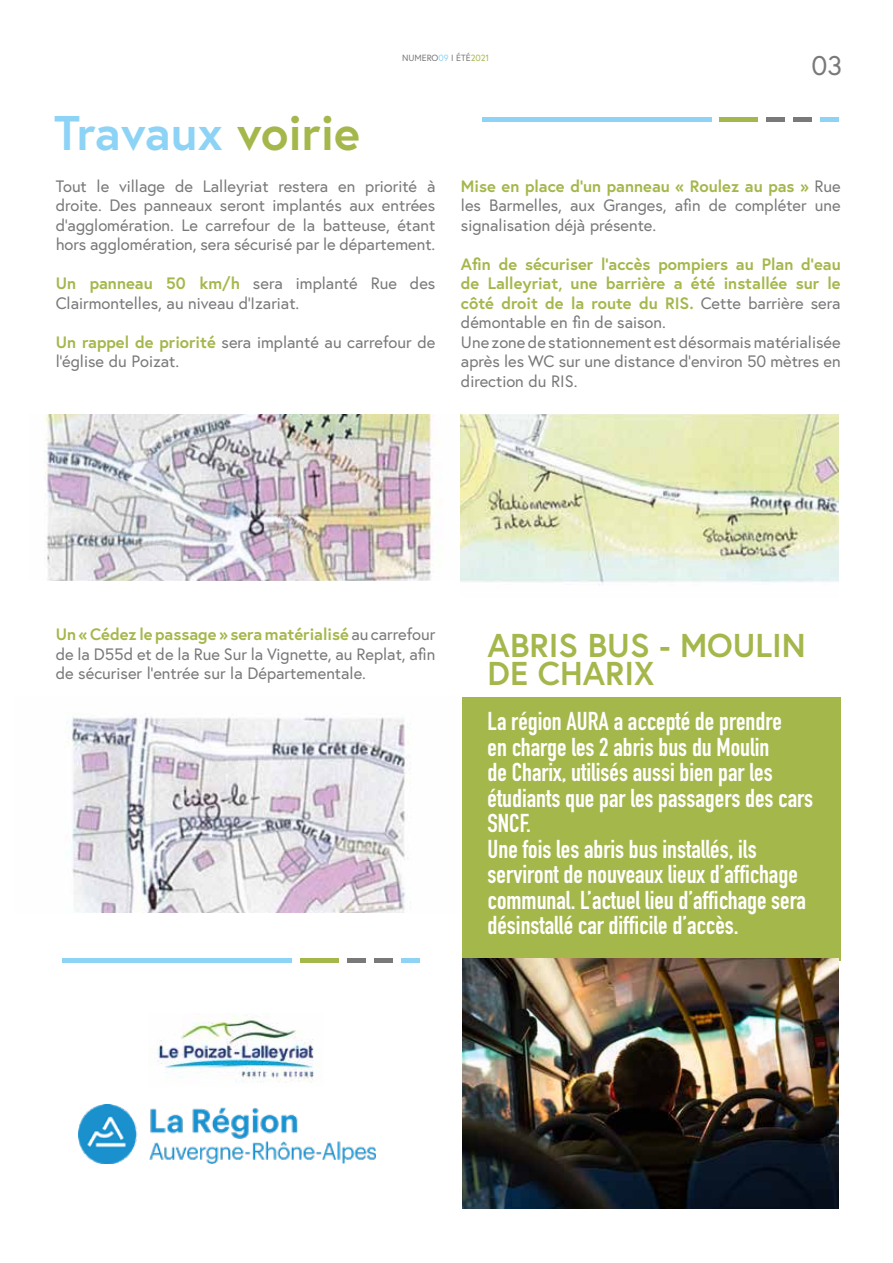
<style>
.page{position:relative;width:893px;height:1263px;background:#fff}
.page>*{position:absolute;margin:0;border:0;box-sizing:border-box;transform-origin:0 0}
.t1{font:700 48.6px "Europa";color:#8dd3f6}
.t2{font:700 33px/28.5px "Europa";color:#a4b74b}
.t3{font:27px "Europa";color:#797979}
.t4{font:700 25.5px/25.5px "DIN Condensed";color:#fff}
.t5{font:16.5px/19.5px "Europa";color:#797979;text-align:justify}
.t6{font:9px "Europa";color:#797979}
.s1{color:#8dd3f6}
.s2{color:#a4b74b}
.s3{font-weight:700;color:#a4b74b}
</style>
<div class="page">
<hr style="left:482px;top:118px;width:230px;height:4px;background:#8dd3f6">
<hr style="left:720px;top:118px;width:38px;height:4px;background:#a4b74b">
<hr style="left:767px;top:118px;width:18px;height:4px;background:#797979">
<hr style="left:794px;top:118px;width:18px;height:4px;background:#797979">
<hr style="left:821px;top:118px;width:18px;height:4px;background:#8dd3f6">
<img style="left:44px;top:414px;width:390px;height:167px">
<img style="left:66px;top:714px;width:345px;height:199px">
<img style="left:461px;top:414px;width:377px;height:171px">
<div style="left:462px;top:698px;width:379px;height:263px;background:#a4b74b"></div>
<img style="left:462px;top:958px;width:376px;height:251px">
<img style="left:148px;top:1013px;width:174px;height:70px">
<img style="left:78px;top:1104px;width:297px;height:59px">
<div style="left:62px;top:958px;width:230px;height:5px;background:#8dd3f6"></div>
<div style="left:300px;top:958px;width:38px;height:5px;background:#a4b74b"></div>
<div style="left:347px;top:958px;width:18px;height:5px;background:#797979"></div>
<div style="left:374px;top:958px;width:18px;height:5px;background:#797979"></div>
<div style="left:401px;top:958px;width:18px;height:5px;background:#8dd3f6"></div>
<p class="t6" style="left:402px;top:52px;width:89px">NUMERO<span class="s1">09</span> I ÉTÉ<span class="s2">2021</span></p>
<h3 class="t3" style="left:811px;top:48px;width:32px">03</h3>
<h1 class="t1" style="left:54px;top:100px;width:308px">Travaux <span class="s2">voirie</span></h1>
<p class="t5" style="left:56px;top:176px;width:381px">Tout le village de Lalleyriat restera en priorité à droite. Des panneaux seront implantés aux entrées d’agglomération. Le carrefour de la batteuse, étant hors agglomération, sera sécurisé par le département.</p>
<p class="t5" style="left:56px;top:274px;width:381px"><span class="s3">Un panneau 50 km/h</span> sera implanté Rue des<br>Clairmontelles, au niveau d’Izariat.</p>
<p class="t5" style="left:56px;top:332px;width:381px"><span class="s3">Un rappel de priorité</span> sera implanté au carrefour de l’église du Poizat.</p>
<p class="t5" style="left:461px;top:176px;width:381px"><span class="s3">Mise en place d’un panneau « Roulez au pas »</span> Rue les Barmelles, aux Granges, afin de compléter une signalisation déjà présente.</p>
<p class="t5" style="left:461px;top:254px;width:381px;text-align:left"><span class="s3">Afin de sécuriser l’accès pompiers au Plan d’eau de Lalleyriat, une barrière a été installée sur le côté droit de la route du RIS.</span> Cette barrière sera démontable en fin de saison.<br>Une zone de stationnement est désormais matérialisée après les WC sur une distance d’environ 50 mètres en direction du RIS.</p>
<p class="t5" style="left:56px;top:625px;width:381px"><span class="s3">Un « Cédez le passage » sera matérialisé</span> au carrefour de la D55d et de la Rue Sur la Vignette, au Replat, afin de sécuriser l’entrée sur la Départementale.</p>
<h2 class="t2" style="left:488px;top:630px;width:320px">ABRIS BUS - MOULIN<br>DE CHARIX</h2>
<p class="t4" style="left:488px;top:708px;width:327px">La région AURA a accepté de prendre<br>en charge les 2 abris bus du Moulin<br>de Charix, utilisés aussi bien par les étudiants que par les passagers des cars SNCF.<br>Une fois les abris bus installés, ils serviront de nouveaux lieux d’affichage communal. L’actuel lieu d’affichage sera désinstallé car difficile d’accès.</p>
</div>
